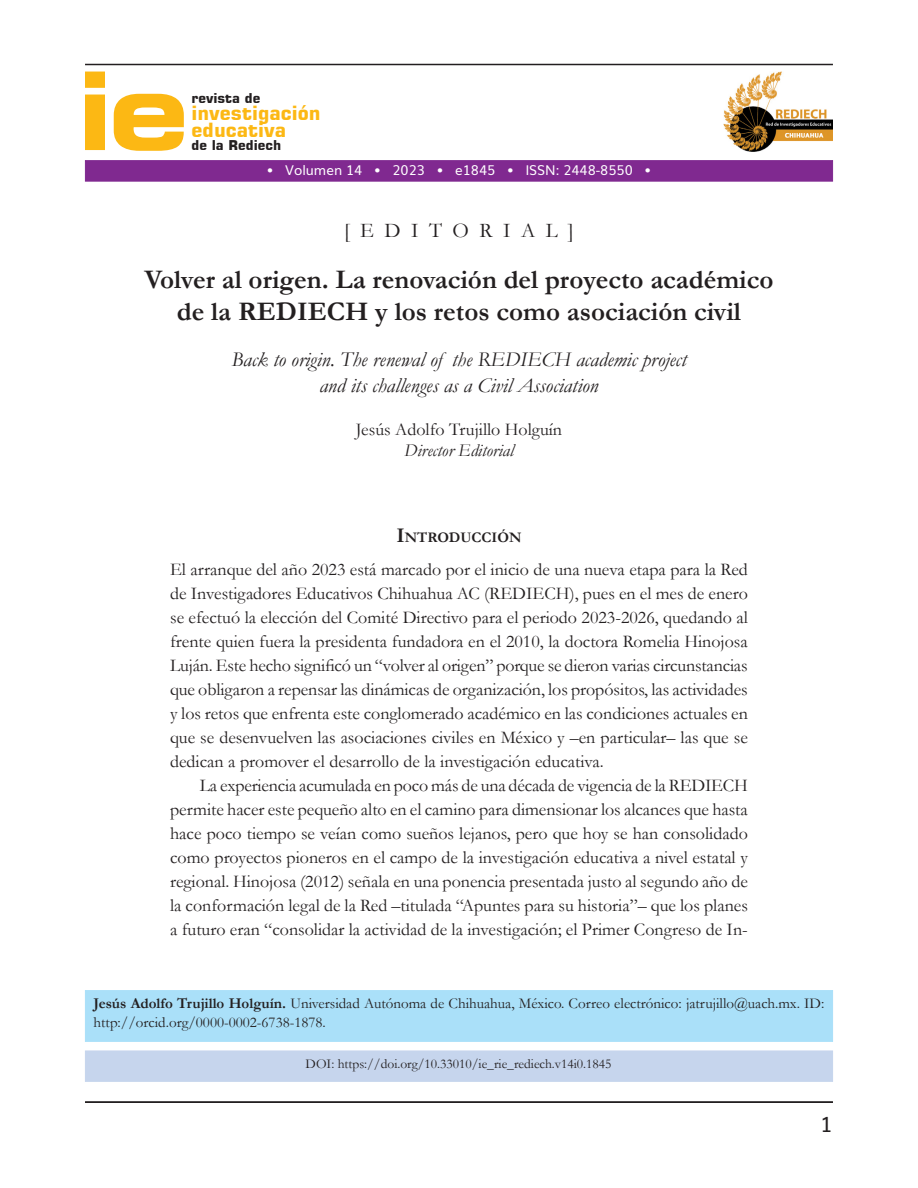
<style>
.page{position:relative;width:918px;height:1188px;background:#fff}
.page>*{position:absolute;margin:0;border:0;box-sizing:border-box;transform-origin:0 0}
.t1{font:700 expanded 108px "Square 721 BT";color:#fcb814}
.t2{font:700 27px/32.4px "Garamond";color:#231f20;text-align:center}
.t3{font:italic 21px/25.2px "Garamond";color:#231f20;text-align:center}
.t4{font:21px "Garamond";color:#231f20}
.t5{font:21px "Muli";color:#231f20}
.t6{font:700 19.5px/17.2px "Square 721 BT";color:#fcb814}
.t7{font:18px/24px "Garamond";color:#231f20;text-align:justify}
.t8{font:italic 18px "Garamond";color:#231f20}
.t9{font:15px/19.5px "Garamond";color:#231f20}
.t10{font:700 14.7px "Garamond";color:#231f20}
.t11{font:13.5px "Garamond";color:#231f20}
.t12{font:13.5px "Muli";color:#fff}
.t13{font:700 13.5px "Square 721 BT";color:#231f20}
.s1{font-size:21px}
.s2{font-weight:700}
</style>
<div class="page">
<hr style="left:85px;top:1101px;width:748px;height:2px;background:#231f20">
<div style="left:85px;top:160px;width:748px;height:22px;background:#802990;border:1px solid #802990"></div>
<img style="left:724px;top:71px;width:109px;height:80px">
<hr style="left:85px;top:64px;width:748px;height:1px;background:#231f20">
<div style="left:85px;top:1051px;width:748px;height:31px;background:#c6d5ed"></div>
<div style="left:85px;top:990px;width:748px;height:52px;background:#aae0f9"></div>
<h1 class="t1" style="left:77px;top:46px;width:115px">ie</h1>
<p class="t13" style="left:192px;top:90px;width:70px">revista de</p>
<p class="t6" style="left:192px;top:104px;width:131px">investigación educativa</p>
<p class="t13" style="left:192px;top:137px;width:91px">de la Rediech</p>
<p class="t12" style="left:267px;top:159px;width:386px">• Volumen 14 • 2023 • e1845 • ISSN: 2448-8550 •</p>
<p class="t4" style="left:344px;top:216px;width:231px">[ E D I T O R I A L ]</p>
<h2 class="t2" style="left:144px;top:263px;width:631px">Volver al origen. La renovación del proyecto académico de la REDIECH y los retos como asociación civil</h2>
<p class="t3" style="left:231px;top:347px;width:457px">Back to origin. The renewal of the REDIECH academic project and its challenges as a Civil Association</p>
<p class="t7" style="left:356px;top:416px;width:208px">Jesús Adolfo Trujillo Holguín</p>
<p class="t8" style="left:404px;top:438px;width:111px">Director Editorial</p>
<p class="t10" style="left:397px;top:528px;width:126px"><span class="s1">I</span>NTRODUCCIÓN</p>
<p class="t7" style="left:170px;top:557px;width:579px">El arranque del año 2023 está marcado por el inicio de una nueva etapa para la Red de Investigadores Educativos Chihuahua AC (REDIECH), pues en el mes de enero se efectuó la elección del Comité Directivo para el periodo 2023-2026, quedando al frente quien fuera la presidenta fundadora en el 2010, la doctora Romelia Hinojosa Luján. Este hecho significó un “volver al origen” porque se dieron varias circunstancias que obligaron a repensar las dinámicas de organización, los propósitos, las actividades y los retos que enfrenta este conglomerado académico en las condiciones actuales en que se desenvuelven las asociaciones civiles en México y –en particular– las que se dedican a promover el desarrollo de la investigación educativa.</p>
<p class="t7" style="left:170px;top:773px;width:579px;text-indent:30px">La experiencia acumulada en poco más de una década de vigencia de la REDIECH permite hacer este pequeño alto en el camino para dimensionar los alcances que hasta hace poco tiempo se veían como sueños lejanos, pero que hoy se han consolidado como proyectos pioneros en el campo de la investigación educativa a nivel estatal y regional. Hinojosa (2012) señala en una ponencia presentada justo al segundo año de la conformación legal de la Red –titulada “Apuntes para su historia”– que los planes a futuro eran “consolidar la actividad de la investigación; el Primer Congreso de In-</p>
<p class="t9" style="left:94px;top:993px;width:732px"><span class="s2">Jesús Adolfo Trujillo Holguín.</span> Universidad Autónoma de Chihuahua, México. Correo electrónico: jatrujillo@uach.mx. ID: http://orcid.org/0000-0002-6738-1878.</p>
<p class="t11" style="left:306px;top:1055px;width:307px">DOI: https://doi.org/10.33010/ie_rie_rediech.v14i0.1845</p>
<p class="t5" style="left:820px;top:1107px;width:14px">1</p>
</div>
